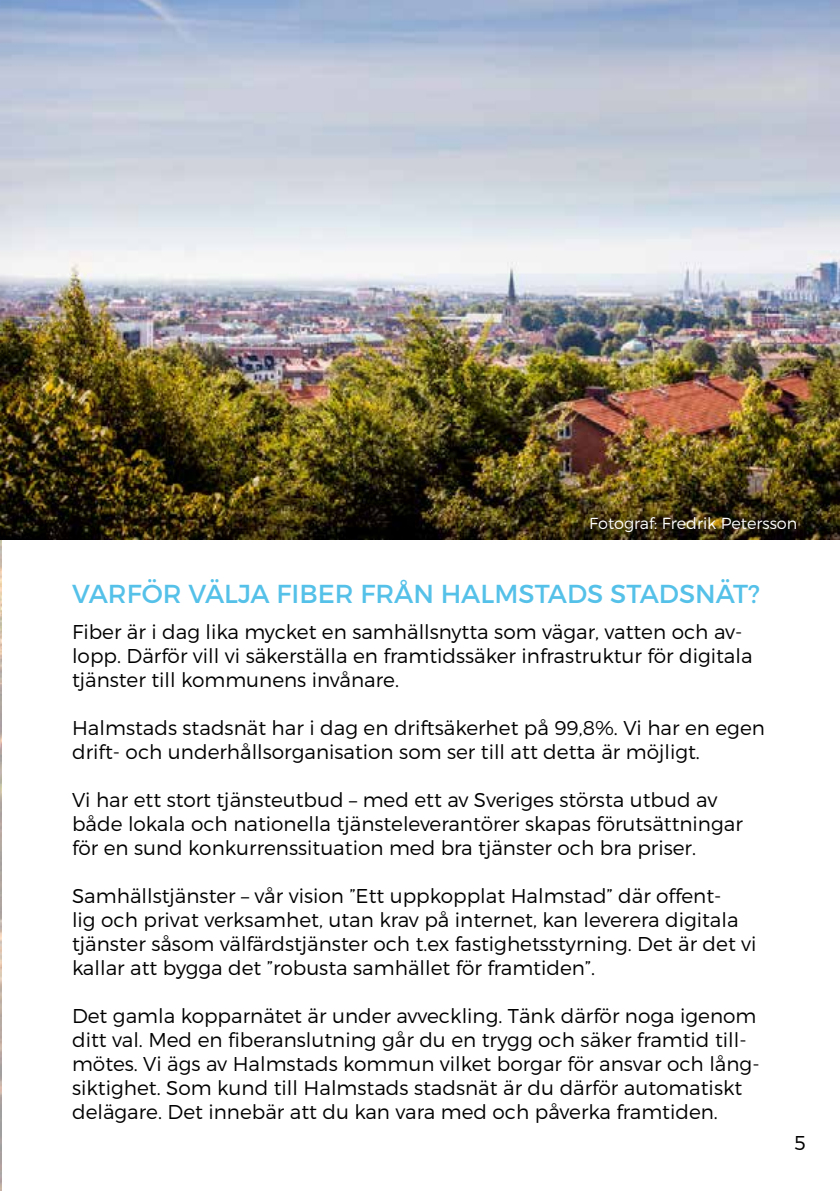
<style>
.page{position:relative;width:840px;height:1191px;background:#fff}
.page>*{position:absolute;margin:0;border:0;box-sizing:border-box;transform-origin:0 0}
.t1{font:26px "Montserrat";color:#55c1e9}
.t2{font:300 20px/24px "Montserrat";color:#000}
.t3{font:300 16px "Montserrat";color:#fff}
</style>
<div class="page">
<img style="left:0;top:539px;width:1px;height:652px">
<img style="left:0;top:0;width:839px;height:539px">
<p class="t3" style="left:588px;top:513px;width:210px">Fotograf: Fredrik Petersson</p>
<h1 class="t1" style="left:72px;top:578px;width:689px">VARFÖR VÄLJA FIBER FRÅN HALMSTADS STADSNÄT?</h1>
<p class="t2" style="left:72px;top:619px;width:681px">Fiber är i dag lika mycket en samhällsnytta som vägar, vatten och av&shy;lopp. Därför vill vi säkerställa en framtidssäker infrastruktur för digitala tjänster till kommunens invånare.</p>
<p class="t2" style="left:72px;top:715px;width:694px">Halmstads stadsnät har i dag en driftsäkerhet på 99,8%. Vi har en egen drift- och underhållsorganisation som ser till att detta är möjligt.</p>
<p class="t2" style="left:72px;top:787px;width:672px">Vi har ett stort tjänsteutbud – med ett av Sveriges största utbud av både lokala och nationella tjänsteleverantörer skapas förutsättningar för en sund konkurrenssituation med bra tjänster och bra priser.</p>
<p class="t2" style="left:72px;top:883px;width:685px">Samhällstjänster – vår vision ”Ett uppkopplat Halmstad” där offent-<br>lig och privat verksamhet, utan krav på internet, kan leverera digitala tjänster såsom välfärdstjänster och t.ex fastighetsstyrning. Det är det vi kallar att bygga det ”robusta samhället för framtiden”.</p>
<p class="t2" style="left:72px;top:1003px;width:688px">Det gamla kopparnätet är under avveckling. Tänk därför noga igenom ditt val. Med en fiberanslutning går du en trygg och säker framtid till&shy;mötes. Vi ägs av Halmstads kommun vilket borgar för ansvar och lång&shy;siktighet. Som kund till Halmstads stadsnät är du därför automatiskt delägare. Det innebär att du kan vara med och påverka framtiden.</p>
<p class="t2" style="left:794px;top:1130px;width:13px">5</p>
</div>
